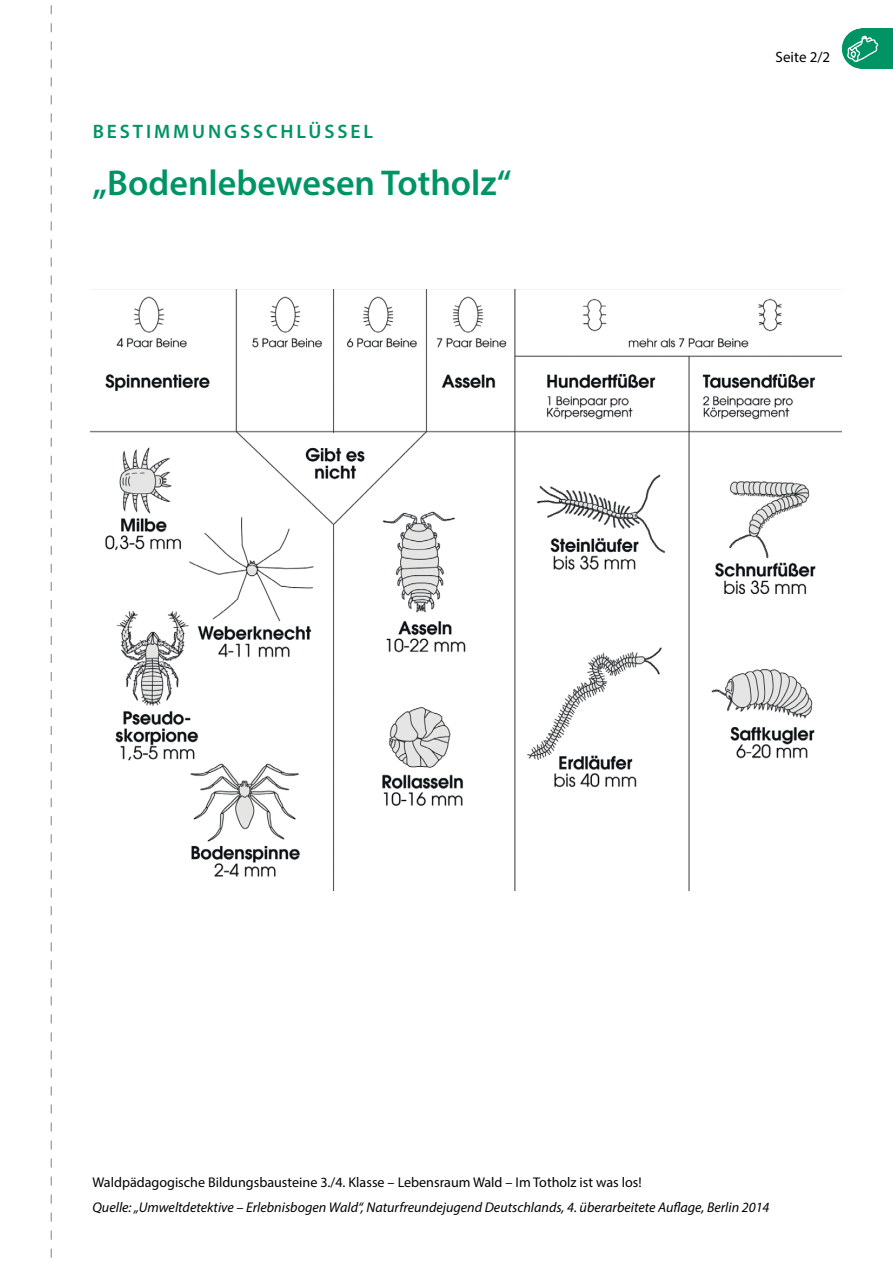
<style>
.page{position:relative;width:893px;height:1263px;background:#fff}
.page>*{position:absolute;margin:0;border:0;box-sizing:border-box;transform-origin:0 0}
.t1{font:600 36px "Myriad Pro";color:#009464}
.t2{font:600 19.5px "Myriad Pro";letter-spacing:.15em;color:#009464}
.t3{font:15px "Myriad Pro";color:#000}
.t4{font:italic 14.1px "Myriad Pro";color:#000}
.t5{font:14.1px "Myriad Pro";color:#000}
</style>
<div class="page">
<img style="left:91px;top:290px;width:751px;height:601px">
<svg style="left:51px;top:5px;width:1px;height:1253px"></svg>
<div style="left:861px;top:28px;width:32px;height:41px;background:#009464"></div>
<div style="left:842px;top:28px;width:40px;height:41px;background:#009464;border-radius:50%"></div>
<svg style="left:847px;top:31px;width:31px;height:32px"></svg>
<h2 class="t2" style="left:93px;top:119px;width:282px">BESTIMMUNGSSCHLÜSSEL</h2>
<h1 class="t1" style="left:92px;top:160px;width:420px">„Bodenlebewesen Totholz“</h1>
<p class="t3" style="left:776px;top:47px;width:56px">Seite 2/2</p>
<p class="t5" style="left:92px;top:1173px;width:551px">Waldpädagogische Bildungsbausteine 3./4. Klasse – Lebensraum Wald – Im Totholz ist was los!</p>
<p class="t4" style="left:92px;top:1198px;width:679px">Quelle: „Umweltdetektive – Erlebnisbogen Wald“, Naturfreundejugend Deutschlands, 4. überarbeitete Auflage, Berlin 2014</p>
</div>
